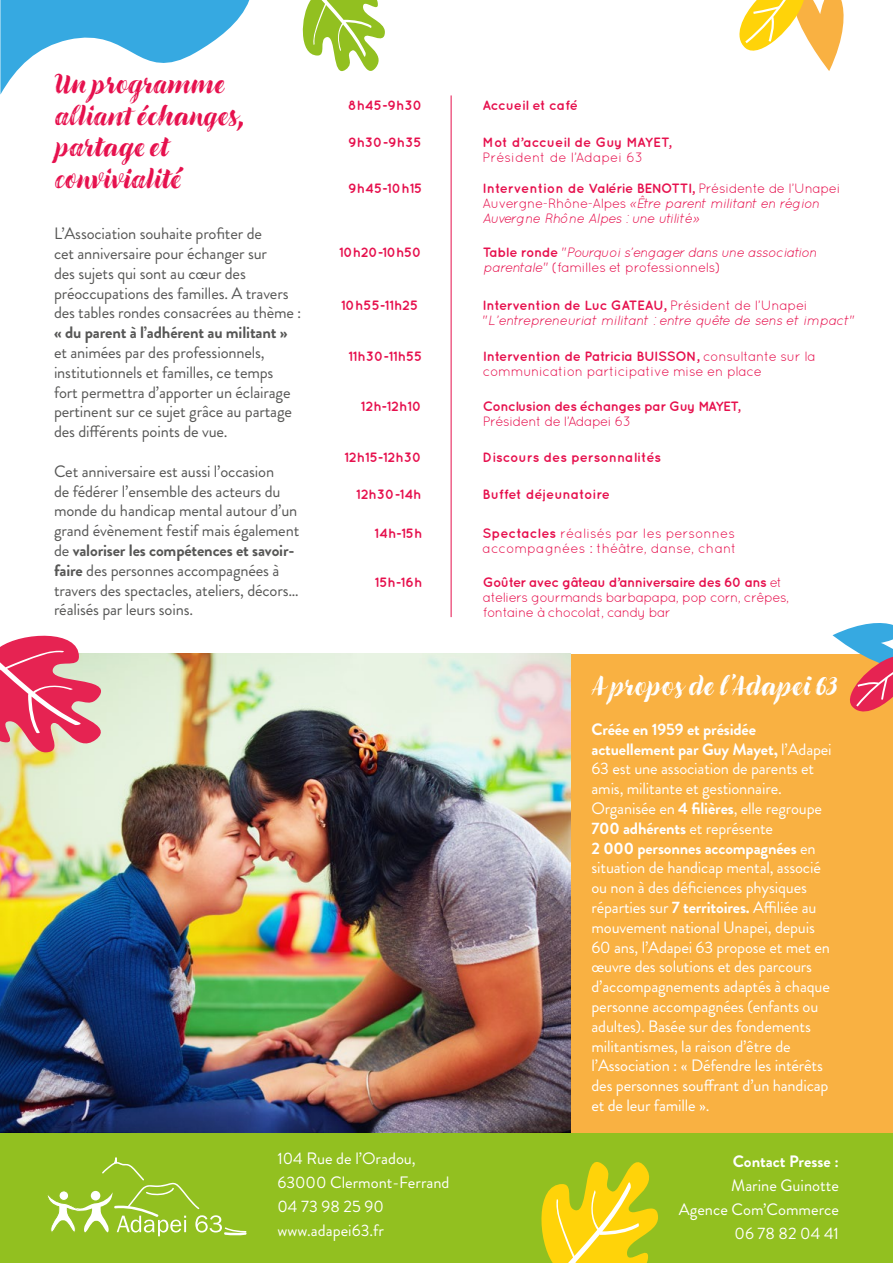
<style>
.page{position:relative;width:893px;height:1263px;background:#fff}
.page>*{position:absolute;margin:0;border:0;box-sizing:border-box;transform-origin:0 0}
.t1{font:italic 700 30px/31.5px "Liebe Gerda";color:#e6104d}
.t2{font:italic 700 30px "Liebe Gerda";color:#fff}
.t3{font:16.5px/19.8px "Brandon Grotesque";letter-spacing:-.01em;color:#fff}
.t4{font:16.5px/19.8px "Brandon Grotesque";letter-spacing:-.01em;color:#575756}
.t5{font:700 16.5px "Brandon Grotesque";letter-spacing:-.01em;color:#575756}
.t6{font:700 16.5px "Brandon Grotesque";color:#fff}
.t7{font:italic 13.5px/15px "Quicksand";letter-spacing:-.03em;color:#e6104d}
.t8{font:700 13.5px "Quicksand";color:#e6104d}
.t9{font:13.5px/15px "Quicksand";letter-spacing:-.04em;color:#e6104d}
.t10{font:13.5px/15px "Quicksand";color:#e6104d}
.t11{font:13.5px/15px "Quicksand";letter-spacing:-.02em;color:#e6104d}
.t12{font:700 13.5px "Quicksand";letter-spacing:-.04em;color:#e6104d}
.t13{font:700 13.5px "Quicksand";letter-spacing:-.02em;color:#e6104d}
.s1{font-weight:700}
.s2{font-weight:700;font-style:normal}
.s3{font-style:normal}
</style>
<div class="page">
<div style="left:0;top:1132px;width:893px;height:131px;background:#92c020"></div>
<svg style="left:47px;top:1157px;width:200px;height:79px"></svg>
<svg style="left:541px;top:1162px;width:117px;height:101px"></svg>
<div style="left:570px;top:654px;width:323px;height:478px;background:#f9b142"></div>
<svg style="left:739px;top:0;width:105px;height:71px"></svg>
<img style="left:0;top:654px;width:570px;height:478px">
<svg style="left:0;top:635px;width:116px;height:120px;background:#e68391"></svg>
<svg style="left:302px;top:0;width:83px;height:72px"></svg>
<svg style="left:0;top:0;width:249px;height:95px"></svg>
<svg style="left:832px;top:623px;width:61px;height:89px"></svg>
<hr style="left:451px;top:95px;width:1px;height:522px;background:#e6104d">
<h1 class="t1" style="left:54px;top:67px;width:192px">Un programme alliant échanges, partage et convivialité</h1>
<p class="t4" style="left:54px;top:224px;width:249px">L’Association souhaite profiter de<br>cet anniversaire pour échanger sur<br>des sujets qui sont au cœur des préoccupations des familles. A travers des tables rondes consacrées au thème :</p>
<p class="t5" style="left:54px;top:321px;width:235px">« du parent à l’adhérent au militant »</p>
<p class="t4" style="left:54px;top:343px;width:239px">et animées par des professionnels, institutionnels et familles, ce temps fort permettra d’apporter un éclairage pertinent sur ce sujet grâce au partage des différents points de vue.</p>
<p class="t4" style="left:54px;top:461px;width:247px">Cet anniversaire est aussi l’occasion<br>de fédérer l’ensemble des acteurs du monde du handicap mental autour d’un grand évènement festif mais également de <span class="s1">valoriser les compétences et savoir&shy;faire</span> des personnes accompagnées à travers des spectacles, ateliers, décors… réalisés par leurs soins.</p>
<p class="t8" style="left:348px;top:98px;width:76px">8h45-9h30</p>
<p class="t8" style="left:348px;top:134px;width:75px">9h30-9h35</p>
<p class="t8" style="left:348px;top:180px;width:76px">9h45-10h15</p>
<p class="t13" style="left:339px;top:244px;width:84px">10h20-10h50</p>
<p class="t8" style="left:341px;top:297px;width:79px">10h55-11h25</p>
<p class="t8" style="left:348px;top:348px;width:75px">11h30-11h55</p>
<p class="t8" style="left:361px;top:398px;width:62px">12h-12h10</p>
<p class="t8" style="left:344px;top:449px;width:79px">12h15-12h30</p>
<p class="t8" style="left:356px;top:486px;width:67px">12h30-14h</p>
<p class="t8" style="left:375px;top:525px;width:49px">14h-15h</p>
<p class="t8" style="left:375px;top:574px;width:49px">15h-16h</p>
<p class="t3" style="left:277px;top:1147px;width:174px;line-height:24px">104 Rue de l’Oradou,<br>63000 Clermont-Ferrand<br>04 73 98 25 90 www.adapei63.fr</p>
<p class="t8" style="left:483px;top:97px;width:97px">Accueil et café</p>
<p class="t8" style="left:483px;top:134px;width:190px">Mot d’accueil de Guy MAYET,</p>
<p class="t10" style="left:483px;top:149px;width:162px">Président de l’Adapei 63</p>
<p class="t7" style="left:483px;top:181px;width:359px"><span class="s2">Intervention de Valérie BENOTTI,</span> <span class="s3">Présidente de l’Unapei<br>Auvergne-Rhône-Alpes</span> «Être parent militant en région<br>Auvergne Rhône Alpes : une utilité»</p>
<p class="t7" style="left:483px;top:245px;width:336px"><span class="s2">Table ronde</span> "Pourquoi s'engager dans une association parentale" <span class="s3">(familles et professionnels)</span></p>
<p class="t7" style="left:483px;top:298px;width:374px"><span class="s2">Intervention de Luc GATEAU,</span> <span class="s3">Président de l’Unapei </span>"L'entrepreneuriat militant : entre quête de sens et impact"</p>
<p class="t11" style="left:483px;top:348px;width:334px"><span class="s1">Intervention de Patricia BUISSON,</span> consultante sur la communication participative mise en place</p>
<p class="t12" style="left:483px;top:398px;width:259px">Conclusion des échanges par Guy MAYET,</p>
<p class="t9" style="left:483px;top:414px;width:150px">Président de l’Adapei 63</p>
<p class="t8" style="left:483px;top:449px;width:180px">Discours des personnalités</p>
<p class="t8" style="left:483px;top:486px;width:129px">Buffet déjeunatoire</p>
<p class="t10" style="left:483px;top:526px;width:256px"><span class="s1">Spectacles</span> réalisés par les personnes accompagnées : théâtre, danse, chant</p>
<p class="t9" style="left:483px;top:575px;width:308px"><span class="s1">Goûter avec gâteau d’anniversaire des 60 ans</span> et ateliers gourmands barbapapa, pop corn, crêpes, fontaine à chocolat, candy bar</p>
<h1 class="t2" style="left:591px;top:667px;width:247px">A propos de l’Adapei 63</h1>
<p class="t3" style="left:591px;top:719px;width:242px"><span class="s1">Créée en 1959 et présidée actuellement par Guy Mayet,</span> l’Adapei 63 est une association de parents et amis, militante et gestionnaire.<br>Organisée en <span class="s1">4 filières</span>, elle regroupe <span class="s1">700 adhérents</span> et représente<br><span class="s1">2 000 personnes accompagnées</span> en situation de handicap mental, associé ou non à des déficiences physiques réparties sur <span class="s1">7 territoires.</span> Affiliée au mouvement national Unapei, depuis 60 ans, l’Adapei 63 propose et met en œuvre des solutions et des parcours d’accompagnements adaptés à chaque personne accompagnées (enfants ou adultes). Basée sur des fondements militantismes, la raison d’être de l’Association : « Défendre les intérêts des personnes souffrant d’un handicap et de leur famille ».</p>
<p class="t6" style="left:733px;top:1150px;width:108px">Contact Presse :</p>
<p class="t3" style="left:679px;top:1174px;width:162px;line-height:24px;text-align:right">Marine Guinotte<br>Agence Com’Commerce<br>06 78 82 04 41</p>
</div>
